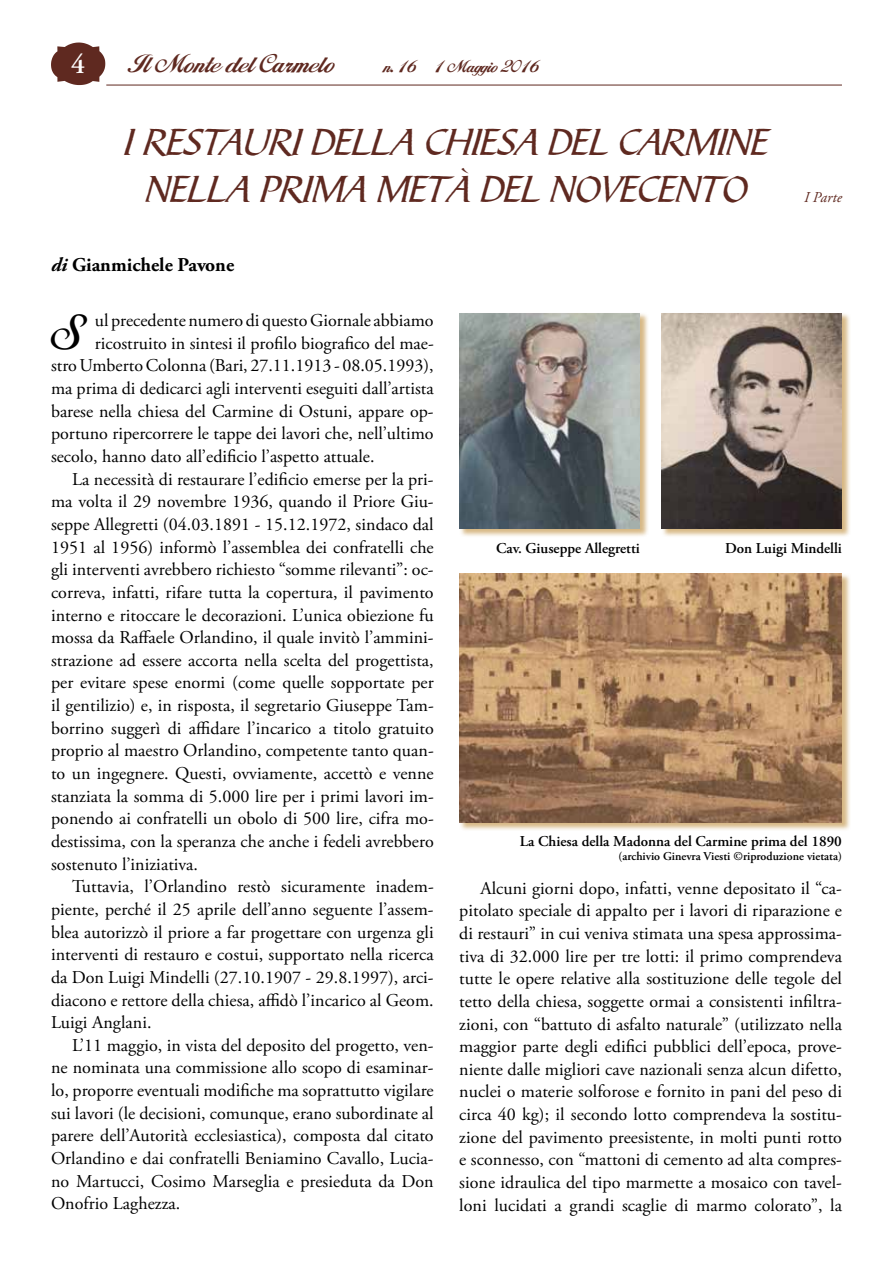
<style>
.page{position:relative;width:893px;height:1263px;background:#fff}
.page>*{position:absolute;margin:0;border:0;box-sizing:border-box;transform-origin:0 0}
.t1{font:49.65px "Alison";color:#000}
.t2{font:39px/46.8px "Bible Script Plain";color:#5f2920;text-align:center}
.t3{font:600 27.75px "Adobe Garamond";color:#fff}
.t4{font:25.8px "Alison";color:#5f2920}
.t5{font:700 19.5px "Adobe Garamond Pro";color:#000}
.t6{font:18px/22.6px "Adobe Garamond Pro";letter-spacing:.005em;color:#000;text-align:justify}
.t7{font:17.25px "Alison";color:#5f2920}
.t8{font:600 15px "Adobe Garamond Pro";color:#000}
.t9{font:italic 15px "Adobe Garamond Pro";letter-spacing:.005em;color:#5f2920}
.t10{font:600 12px "Adobe Garamond Pro";color:#000}
.s1{font-style:italic}
</style>
<div class="page">
<hr style="left:106px;top:85px;width:736px;height:1px;background:#5f2920">
<svg style="left:51px;top:43px;width:54px;height:42px"></svg>
<div style="left:459px;top:573px;width:392px;height:258px;background:#caa15d;opacity:.75"></div>
<img style="left:459px;top:573px;width:383px;height:250px">
<div style="left:459px;top:313px;width:190px;height:225px;background:#caa15d;opacity:.75"></div>
<img style="left:459px;top:313px;width:181px;height:216px">
<div style="left:661px;top:313px;width:190px;height:225px;background:#caa15d;opacity:.75"></div>
<img style="left:661px;top:313px;width:181px;height:216px">
<h3 class="t3" style="left:71px;top:49px;width:16px">4</h3>
<h3 class="t4" style="left:128px;top:51px;width:207px">Il Monte del Carmelo</h3>
<p class="t7" style="left:383px;top:58px;width:158px">n. 16 1 Maggio 2016</p>
<h2 class="t2" style="left:125px;top:118px;width:645px">I RESTAURI DELLA CHIESA DEL CARMINE<br>NELLA PRIMA METÀ DEL NOVECENTO</h2>
<p class="t5" style="left:51px;top:253px;width:185px"><span class="s1">di</span> Gianmichele Pavone</p>
<p class="t9" style="left:804px;top:188px;width:39px">I Parte</p>
<h1 class="t1" style="left:51px;top:308px;width:31px">S</h1>
<p class="t6" style="left:95px;top:310px;width:340px">ul precedente numero di questo Giornale abbiamo</p>
<p class="t6" style="left:95px;top:332px;width:340px">ricostruito in sintesi il profilo biografico del mae-</p>
<p class="t6" style="left:51px;top:355px;width:384px">stro Umberto Colonna (Bari, 27.11.1913 - 08.05.1993),</p>
<p class="t6" style="left:51px;top:378px;width:384px">ma prima di dedicarci agli interventi eseguiti dall’artista</p>
<p class="t6" style="left:51px;top:400px;width:384px">barese nella chiesa del Carmine di Ostuni, appare op-</p>
<p class="t6" style="left:51px;top:423px;width:384px">portuno ripercorrere le tappe dei lavori che, nell’ultimo</p>
<p class="t6" style="left:51px;top:446px;width:325px">secolo, hanno dato all’edificio l’aspetto attuale.</p>
<p class="t6" style="left:72px;top:468px;width:363px">La necessità di restaurare l’edificio emerse per la pri-</p>
<p class="t6" style="left:51px;top:491px;width:384px">ma volta il 29 novembre 1936, quando il Priore Giu-</p>
<p class="t6" style="left:51px;top:513px;width:384px">seppe Allegretti (04.03.1891 - 15.12.1972, sindaco dal</p>
<p class="t6" style="left:51px;top:536px;width:384px">1951 al 1956) informò l’assemblea dei confratelli che</p>
<p class="t6" style="left:51px;top:559px;width:384px">gli interventi avrebbero richiesto “somme rilevanti”: oc-</p>
<p class="t6" style="left:51px;top:581px;width:384px">correva, infatti, rifare tutta la copertura, il pavimento</p>
<p class="t6" style="left:51px;top:604px;width:384px">interno e ritoccare le decorazioni. L’unica obiezione fu</p>
<p class="t6" style="left:51px;top:627px;width:384px">mossa da Raffaele Orlandino, il quale invitò l’ammini-</p>
<p class="t6" style="left:51px;top:649px;width:384px">strazione ad essere accorta nella scelta del progettista,</p>
<p class="t6" style="left:51px;top:672px;width:384px">per evitare spese enormi (come quelle sopportate per</p>
<p class="t6" style="left:51px;top:695px;width:384px">il gentilizio) e, in risposta, il segretario Giuseppe Tam-</p>
<p class="t6" style="left:51px;top:717px;width:384px">borrino suggerì di affidare l’incarico a titolo gratuito</p>
<p class="t6" style="left:51px;top:740px;width:384px">proprio al maestro Orlandino, competente tanto quan-</p>
<p class="t6" style="left:51px;top:763px;width:384px">to un ingegnere. Questi, ovviamente, accettò e venne</p>
<p class="t6" style="left:51px;top:785px;width:384px">stanziata la somma di 5.000 lire per i primi lavori im-</p>
<p class="t6" style="left:51px;top:808px;width:384px">ponendo ai confratelli un obolo di 500 lire, cifra mo-</p>
<p class="t6" style="left:51px;top:830px;width:384px">destissima, con la speranza che anche i fedeli avrebbero</p>
<p class="t6" style="left:51px;top:853px;width:149px">sostenuto l’iniziativa.</p>
<p class="t6" style="left:72px;top:876px;width:363px">Tuttavia, l’Orlandino restò sicuramente inadem-</p>
<p class="t6" style="left:51px;top:898px;width:384px">piente, perché il 25 aprile dell’anno seguente l’assem-</p>
<p class="t6" style="left:51px;top:921px;width:384px">blea autorizzò il priore a far progettare con urgenza gli</p>
<p class="t6" style="left:51px;top:944px;width:384px">interventi di restauro e costui, supportato nella ricerca</p>
<p class="t6" style="left:51px;top:966px;width:384px">da Don Luigi Mindelli (27.10.1907 - 29.8.1997), arci-</p>
<p class="t6" style="left:51px;top:989px;width:384px">diacono e rettore della chiesa, affidò l’incarico al Geom.</p>
<p class="t6" style="left:51px;top:1012px;width:102px">Luigi Anglani.</p>
<p class="t6" style="left:72px;top:1034px;width:363px">L’11 maggio, in vista del deposito del progetto, ven-</p>
<p class="t6" style="left:51px;top:1057px;width:384px">ne nominata una commissione allo scopo di esaminar-</p>
<p class="t6" style="left:51px;top:1080px;width:384px">lo, proporre eventuali modifiche ma soprattutto vigilare</p>
<p class="t6" style="left:51px;top:1102px;width:384px">sui lavori (le decisioni, comunque, erano subordinate al</p>
<p class="t6" style="left:51px;top:1125px;width:384px">parere dell’Autorità ecclesiastica), composta dal citato</p>
<p class="t6" style="left:51px;top:1148px;width:384px">Orlandino e dai confratelli Beniamino Cavallo, Lucia-</p>
<p class="t6" style="left:51px;top:1170px;width:384px">no Martucci, Cosimo Marseglia e presieduta da Don</p>
<p class="t6" style="left:51px;top:1193px;width:131px">Onofrio Laghezza.</p>
<p class="t8" style="left:496px;top:539px;width:145px">Cav. Giuseppe Allegretti</p>
<p class="t8" style="left:725px;top:539px;width:118px">Don Luigi Mindelli</p>
<p class="t8" style="left:520px;top:833px;width:324px">La Chiesa della Madonna del Carmine prima del 1890</p>
<p class="t10" style="left:619px;top:849px;width:225px">(archivio Ginevra Viesti ©riproduzione vietata)</p>
<p class="t6" style="left:459px;top:877px;width:384px;text-indent:21px">Alcuni giorni dopo, infatti, venne depositato il “ca&shy;pitolato speciale di appalto per i lavori di riparazione e di restauri” in cui veniva stimata una spesa approssima&shy;tiva di 32.000 lire per tre lotti: il primo comprendeva tutte le opere relative alla sostituzione delle tegole del tetto della chiesa, soggette ormai a consistenti infiltra&shy;zioni, con “battuto di asfalto naturale” (utilizzato nella maggior parte degli edifici pubblici dell’epoca, prove&shy;niente dalle migliori cave nazionali senza alcun difetto, nuclei o materie solforose e fornito in pani del peso di circa 40 kg); il secondo lotto comprendeva la sostitu&shy;zione del pavimento preesistente, in molti punti rotto e sconnesso, con “mattoni di cemento ad alta compres&shy;sione idraulica del tipo marmette a mosaico con tavel&shy;loni lucidati a grandi scaglie di marmo colorato”, la</p>
</div>
